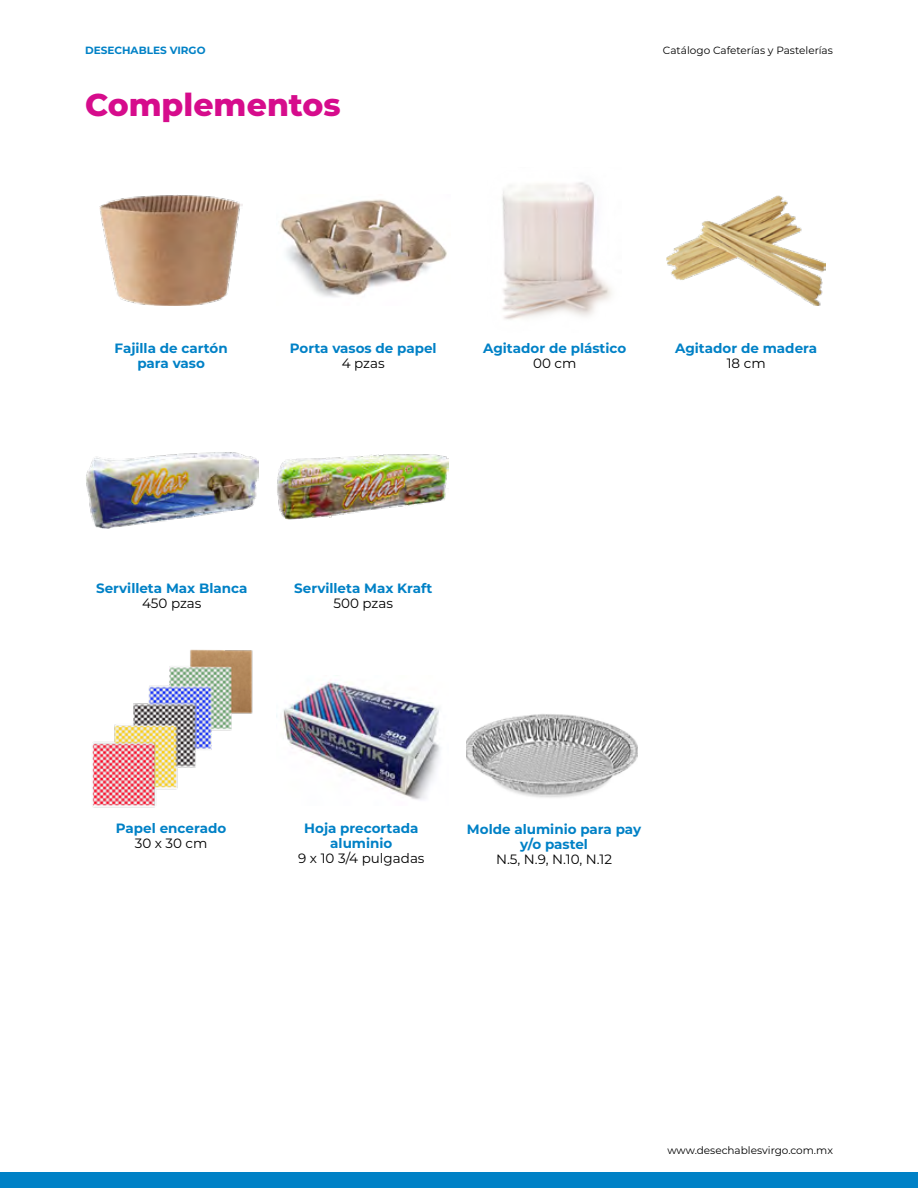
<style>
.page{position:relative;width:918px;height:1188px;background:#fff}
.page>*{position:absolute;margin:0;border:0;box-sizing:border-box;transform-origin:0 0}
.t1{font:800 31.5px "Montserrat";color:#d60c8c}
.t2{font:700 13.5px/15px "Montserrat";color:#0081c6;text-align:center}
.t3{font:13.5px "Montserrat";color:#000}
.t4{font:10.5px "Montserrat";color:#000}
.t5{font:700 10.5px "Montserrat";color:#0081c6}
</style>
<div class="page">
<div style="left:0;top:1172px;width:918px;height:16px;background:#0081c6"></div>
<img style="left:280px;top:199px;width:167px;height:98px">
<img style="left:99px;top:195px;width:144px;height:111px">
<img style="left:667px;top:195px;width:159px;height:110px">
<img style="left:502px;top:182px;width:110px;height:138px">
<img style="left:92px;top:649px;width:161px;height:159px">
<img style="left:283px;top:682px;width:158px;height:118px">
<img style="left:277px;top:454px;width:171px;height:66px">
<img style="left:86px;top:452px;width:173px;height:76px">
<img style="left:467px;top:714px;width:170px;height:84px">
<p class="t5" style="left:85px;top:42px;width:122px">DESECHABLES VIRGO</p>
<p class="t4" style="left:663px;top:43px;width:171px">Catálogo Cafeterías y Pastelerías</p>
<h1 class="t1" style="left:85px;top:81px;width:257px">Complementos</h1>
<p class="t2" style="left:115px;top:340px;width:115px">Fajilla de cartón para vaso</p>
<p class="t2" style="left:290px;top:341px;width:148px">Porta vasos de papel</p>
<p class="t3" style="left:342px;top:354px;width:44px">4 pzas</p>
<p class="t2" style="left:483px;top:341px;width:145px">Agitador de plástico</p>
<p class="t3" style="left:533px;top:354px;width:45px">00 cm</p>
<p class="t2" style="left:675px;top:341px;width:144px">Agitador de madera</p>
<p class="t3" style="left:727px;top:354px;width:40px">18 cm</p>
<p class="t2" style="left:96px;top:580px;width:153px">Servilleta Max Blanca</p>
<p class="t3" style="left:142px;top:594px;width:61px">450 pzas</p>
<p class="t2" style="left:294px;top:580px;width:140px">Servilleta Max Kraft</p>
<p class="t3" style="left:333px;top:594px;width:61px">500 pzas</p>
<p class="t2" style="left:116px;top:820px;width:112px">Papel encerado</p>
<p class="t3" style="left:135px;top:834px;width:74px">30 x 30 cm</p>
<p class="t2" style="left:304px;top:820px;width:116px">Hoja precortada aluminio</p>
<p class="t3" style="left:298px;top:849px;width:128px">9 x 10 3/4 pulgadas</p>
<p class="t2" style="left:467px;top:821px;width:176px">Molde aluminio para pay y/o pastel</p>
<p class="t3" style="left:496px;top:850px;width:118px">N.5, N.9, N.10, N.12</p>
<p class="t4" style="left:667px;top:1143px;width:167px">www.desechablesvirgo.com.mx</p>
</div>
